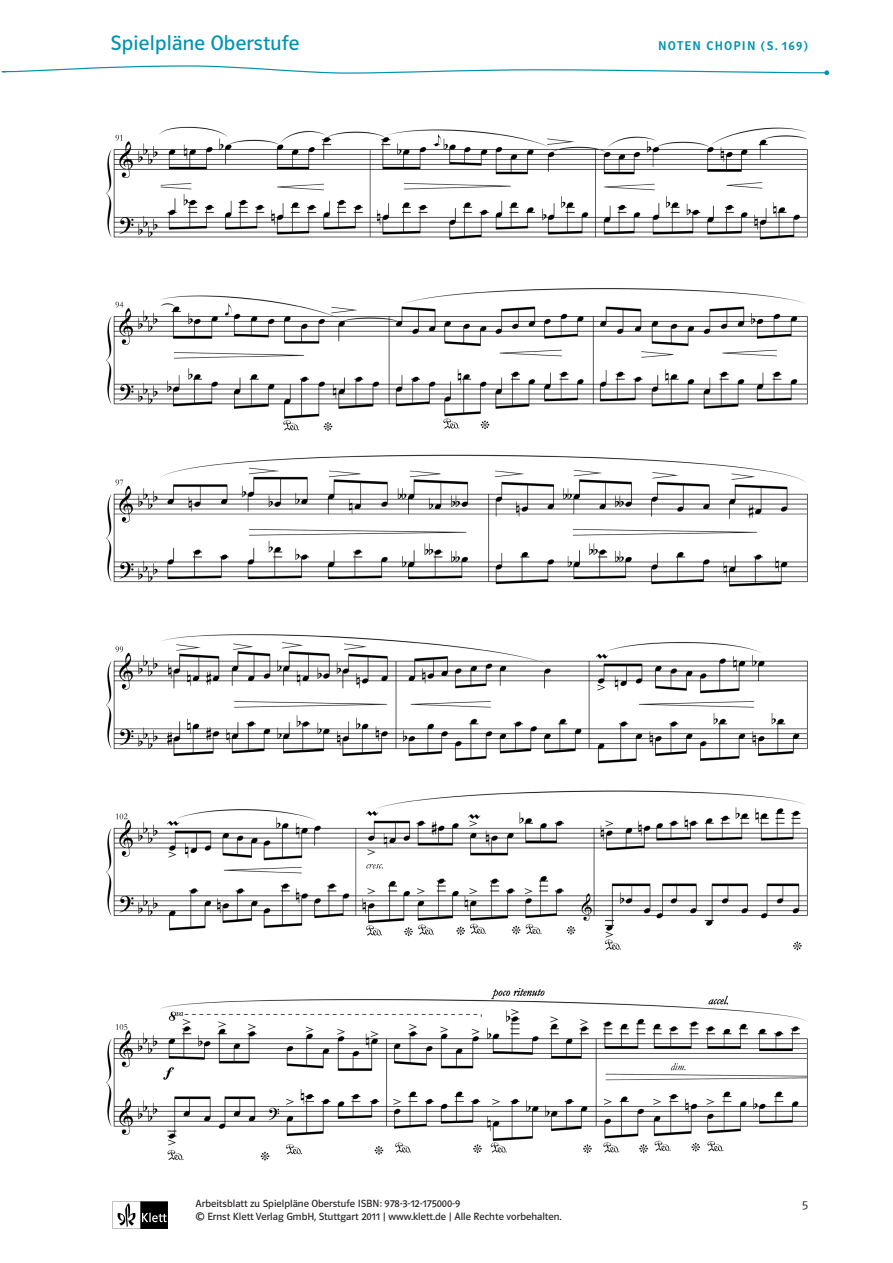
<style>
.page{position:relative;width:893px;height:1263px;background:#fff}
.page>*{position:absolute;margin:0;border:0;box-sizing:border-box;transform-origin:0 0}
.t1{font:21px "Polo ST11 K Buch";letter-spacing:.01em;color:#0093ad}
.t2{font:12.75px "Polo ST Cap K Krftg";letter-spacing:.105em;color:#0093ad}
.t3{font:12px "Polo ST11 K Leicht";color:#231f20}
.t4{font:10.5px/12.8px "Polo ST11 K Buch";color:#231f20}
</style>
<div class="page">
<svg style="left:1px;top:65px;width:828px;height:10px"></svg>
<svg style="left:113px;top:1201px;width:55px;height:28px"></svg>
<img style="left:106px;top:126px;width:702px;height:1035px">
<h1 class="t1" style="left:111px;top:32px;width:190px">Spielpläne Oberstufe</h1>
<p class="t2" style="left:658px;top:39px;width:151px">NOTEN CHOPIN (S. 169)</p>
<p class="t4" style="left:196px;top:1197px;width:368px">Arbeitsblatt zu Spielpläne Oberstufe ISBN: 978-3-12-175000-9<br>© Ernst Klett Verlag GmbH, Stuttgart 2011 | www.klett.de | Alle Rechte vorbehalten.</p>
<p class="t3" style="left:802px;top:1198px;width:7px">5</p>
</div>
